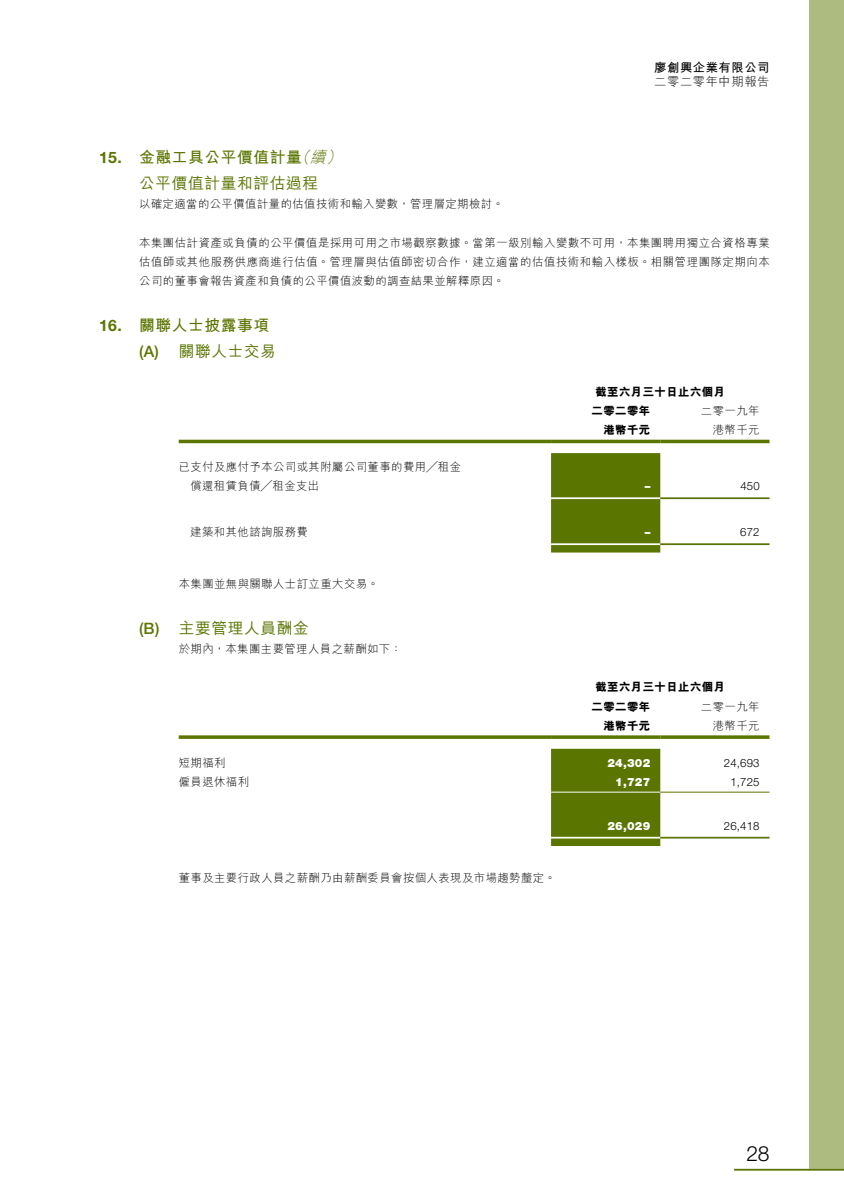
<style>
.page{position:relative;width:844px;height:1191px;background:#fff}
.page>*{position:absolute;margin:0;border:0;box-sizing:border-box;transform-origin:0 0}
.t1{font:300 21px "Helvetica Neue LT Std";color:#000}
.t2{font:500 15.75px "M Hei HK";letter-spacing:.035em;color:#5a7500}
.t3{font:700 15.75px "M Hei HK";letter-spacing:.035em;color:#5a7500}
.t4{font:700 15.75px "Helvetica Neue LT Std";color:#5a7500}
.t5{font:500 15.75px "Helvetica Neue LT Std";color:#5a7500}
.t6{font:italic 300 15.75px "M Hei HK";color:#5a7500}
.t7{font:700 12.25px "M Hei HK";letter-spacing:.05em;color:#000}
.t8{font:300 12.25px "M Hei HK";letter-spacing:.05em;color:#000}
.t9{font:300 11.38px/19.2px "M Hei HK";letter-spacing:.035em;color:#000;text-align:justify}
.t10{font:800 11.38px "M Hei HK";letter-spacing:.04em;color:#000}
.t11{font:300 11.38px "Helvetica Neue LT Std";letter-spacing:.015em;color:#000}
.t12{font:900 11.38px "Helvetica Neue LT Std";letter-spacing:.02em;color:#fff}
</style>
<div class="page">
<div style="left:809px;top:0;width:34px;height:1169px;background:#adba80"></div>
<hr style="left:734px;top:1168px;width:109px;height:2px;background:#5a7500">
<div style="left:551px;top:453px;width:109px;height:99px;background:#5a7500"></div>
<hr style="left:179px;top:440px;width:372px;height:3px;background:#5a7500">
<hr style="left:551px;top:440px;width:109px;height:3px;background:#5a7500">
<hr style="left:660px;top:440px;width:109px;height:3px;background:#5a7500">
<hr style="left:551px;top:497px;width:109px;height:2px;background:#fff">
<hr style="left:660px;top:497px;width:109px;height:2px;background:#5a7500">
<hr style="left:551px;top:543px;width:109px;height:2px;background:#fff">
<hr style="left:660px;top:543px;width:109px;height:2px;background:#5a7500">
<div style="left:551px;top:749px;width:109px;height:97px;background:#5a7500"></div>
<svg style="left:179px;top:735px;width:372px;height:4px"></svg>
<svg style="left:551px;top:735px;width:109px;height:4px"></svg>
<svg style="left:660px;top:735px;width:109px;height:4px"></svg>
<hr style="left:551px;top:791px;width:109px;height:1px;background:#fff">
<hr style="left:660px;top:791px;width:109px;height:1px;background:#5a7500">
<hr style="left:551px;top:836px;width:109px;height:2px;background:#fff">
<hr style="left:660px;top:836px;width:109px;height:2px;background:#5a7500">
<p class="t7" style="left:654px;top:59px;width:117px">廖創興企業有限公司</p>
<p class="t8" style="left:654px;top:75px;width:117px">二零二零年中期報告</p>
<h2 class="t4" style="left:99px;top:148px;width:24px">15.</h2>
<h2 class="t4" style="left:99px;top:316px;width:24px">16.</h2>
<h2 class="t6" style="left:310px;top:149px;width:21px">續</h2>
<h2 class="t6" style="left:294px;top:149px;width:21px">（</h2>
<h2 class="t6" style="left:326px;top:149px;width:21px">(</h2>
<h2 class="t3" style="left:139px;top:146px;width:164px">金融工具公平價值計量</h2>
<h2 class="t2" style="left:139px;top:172px;width:181px">公平價值計量和評估過程</h2>
<p class="t9" style="left:139px;top:194px;width:366px">以確定適當的公平價值計量的估值技術和輸入變數，管理層定期檢討。</p>
<p class="t9" style="left:139px;top:233px;width:632px">本集團估計資產或負債的公平價值是採用可用之市場觀察數據。當第一級別輸入變數不可用，本集團聘用獨立合資格專業估值師或其他服務供應商進行估值。管理層與估值師密切合作，建立適當的估值技術和輸入樣板。相關管理團隊定期向本公司的董事會報告資產和負債的公平價值波動的調查結果並解釋原因。</p>
<h2 class="t3" style="left:139px;top:314px;width:132px">關聯人士披露事項</h2>
<h2 class="t5" style="left:139px;top:342px;width:21px">A( )</h2>
<h2 class="t2" style="left:179px;top:340px;width:99px">關聯人士交易</h2>
<h2 class="t5" style="left:139px;top:618px;width:22px">B( )</h2>
<p class="t9" style="left:179px;top:457px;width:284px">已支付及應付予本公司或其附屬公司董事的費用╱租金</p>
<p class="t9" style="left:190px;top:476px;width:130px">償還租賃負債╱租金支出</p>
<p class="t9" style="left:190px;top:522px;width:119px">建築和其他諮詢服務費</p>
<p class="t9" style="left:179px;top:574px;width:201px">本集團並無與關聯人士訂立重大交易。</p>
<h2 class="t2" style="left:179px;top:616px;width:132px">主要管理人員酬金</h2>
<p class="t9" style="left:179px;top:639px;width:225px">於期內，本集團主要管理人員之薪酬如下：</p>
<p class="t9" style="left:179px;top:752px;width:48px">短期福利</p>
<p class="t9" style="left:179px;top:772px;width:72px">僱員退休福利</p>
<p class="t9" style="left:179px;top:867px;width:378px">董事及主要行政人員之薪酬乃由薪酬委員會按個人表現及市場趨勢釐定。</p>
<p class="t10" style="left:595px;top:386px;width:131px">截至六月三十日止六個月</p>
<p class="t9" style="left:700px;top:401px;width:60px">二零一九年</p>
<p class="t10" style="left:591px;top:405px;width:60px">二零二零年</p>
<p class="t10" style="left:603px;top:424px;width:48px">港幣千元</p>
<p class="t9" style="left:712px;top:420px;width:48px">港幣千元</p>
<p class="t12" style="left:644px;top:479px;width:7px">–</p>
<p class="t11" style="left:740px;top:479px;width:21px">450</p>
<p class="t12" style="left:644px;top:525px;width:7px">–</p>
<p class="t11" style="left:740px;top:525px;width:21px">672</p>
<p class="t10" style="left:595px;top:681px;width:131px">截至六月三十日止六個月</p>
<p class="t9" style="left:700px;top:696px;width:60px">二零一九年</p>
<p class="t10" style="left:591px;top:701px;width:60px">二零二零年</p>
<p class="t10" style="left:603px;top:720px;width:48px">港幣千元</p>
<p class="t9" style="left:712px;top:716px;width:48px">港幣千元</p>
<p class="t12" style="left:607px;top:755px;width:44px">24,302</p>
<p class="t11" style="left:723px;top:755px;width:37px">24,693</p>
<p class="t12" style="left:615px;top:775px;width:37px">1,727</p>
<p class="t11" style="left:730px;top:775px;width:31px">1,725</p>
<p class="t12" style="left:607px;top:818px;width:44px">26,029</p>
<p class="t11" style="left:723px;top:818px;width:37px">26,418</p>
<h1 class="t1" style="left:746px;top:1140px;width:25px">28</h1>
</div>
